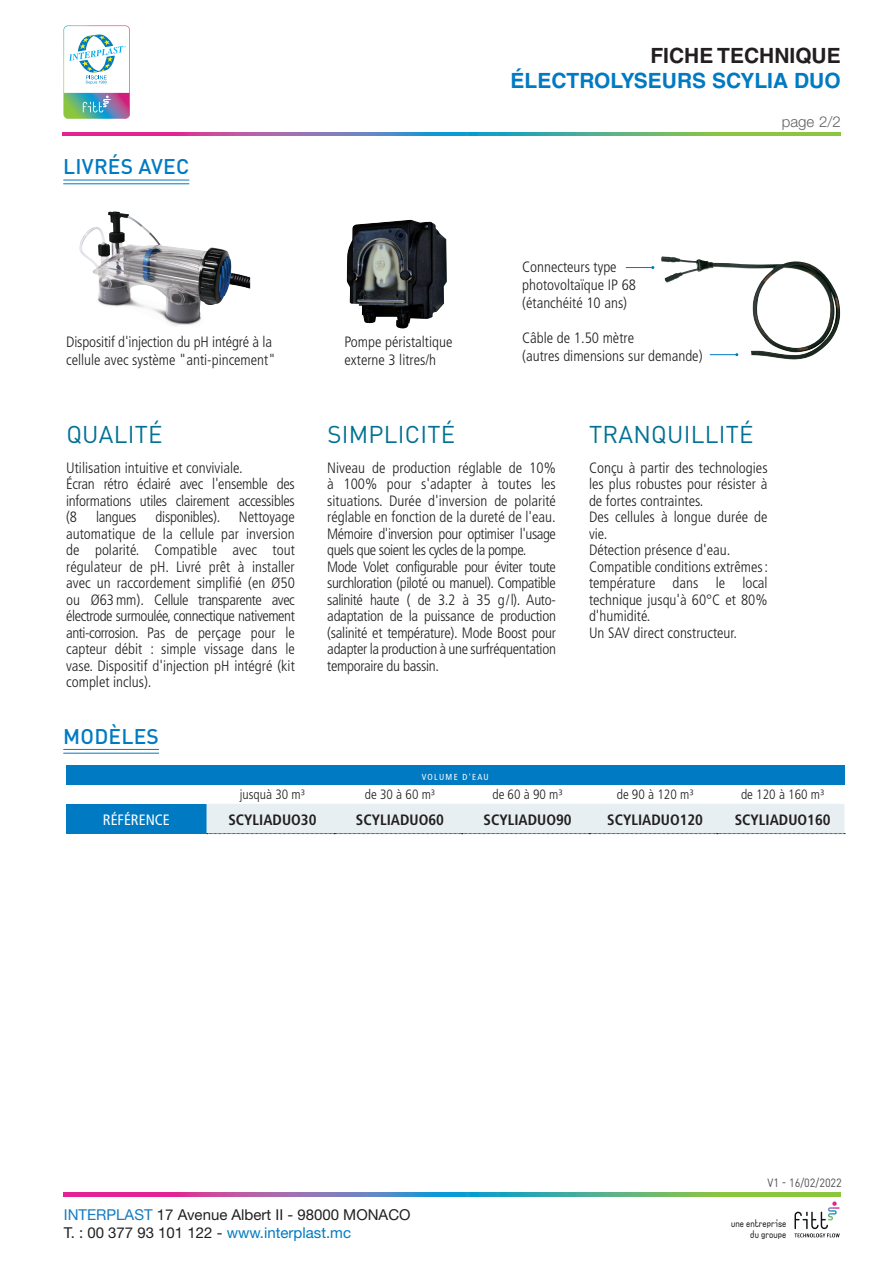
<style>
.page{position:relative;width:893px;height:1263px;background:#fff}
.page>*{position:absolute;margin:0;border:0;box-sizing:border-box;transform-origin:0 0}
.CARACTERISTIQUES__ré{font:24px "DIN Pro";letter-spacing:.01em;color:#007193}
.t1{font:700 21px "Helvetica LT Std";color:#007ac2}
.t2{font:500 21px "DIN Pro";letter-spacing:.01em;color:#007ac2}
.t3{font:700 21px "Helvetica LT Std";color:#231f20}
.t4{font:300 condensed 15px/16.5px "Frutiger LT Std";color:#231f20;text-align:justify}
.t5{font:15px "Helvetica Neue LT Std";color:#231f20}
.t6{font:300 condensed 15px/16.5px "Frutiger LT Std";letter-spacing:-.03em;color:#231f20}
.t7{font:700 condensed 15px "Frutiger LT Std";color:#231f20}
.t8{font:condensed 15px "Frutiger LT Std";color:#fff}
.t9{font:300 15px "Helvetica Neue LT Std";color:#636366}
.t10{font:300 condensed 15px "Frutiger LT Std";letter-spacing:-.02em;color:#231f20}
.t11{font:300 condensed 13.5px "Frutiger LT Std";color:#231f20}
.t12{font:11.85px "DIN Pro";color:#4b4c4d;scale:.91 1}
.t13{font:9.45px/10.2px "Fittype";color:#0f1313;text-align:right}
.t14{font:condensed 8.7px "Frutiger LT Std";letter-spacing:.15em;color:#fff}
.s1{color:#177bc1}
.s2{color:#007ac2}
</style>
<div class="page">
<svg style="left:63px;top:132px;width:778px;height:4px;background:#7f8891"></svg>
<svg style="left:64px;top:26px;width:66px;height:93px"></svg>
<svg style="left:64px;top:1192px;width:777px;height:4px;background:#7f8891"></svg>
<svg style="left:794px;top:1201px;width:46px;height:36px"></svg>
<hr style="left:63px;top:749px;width:96px;height:1px;background:#007ac2">
<hr style="left:63px;top:753px;width:96px;height:1px;background:#007ac2">
<hr style="left:63px;top:180px;width:126px;height:1px;background:#007ac2">
<hr style="left:63px;top:183px;width:126px;height:1px;background:#007ac2">
<div style="left:66px;top:765px;width:778px;height:20px;background:#007ac2"></div>
<div style="left:66px;top:804px;width:141px;height:30px;background:#007ac2"></div>
<div style="left:207px;top:804px;width:638px;height:30px;background:#e7eff3"></div>
<img style="left:84px;top:211px;width:31px;height:47px">
<img style="left:347px;top:220px;width:100px;height:109px">
<img style="left:664px;top:262px;width:172px;height:93px">
<svg style="left:710px;top:353px;width:28px;height:3px"></svg>
<svg style="left:626px;top:266px;width:28px;height:3px"></svg>
<p class="t2" style="left:63px;top:153px;width:127px">LIVRÉS AVEC</p>
<p class="t3" style="left:650px;top:42px;width:192px">FICHE TECHNIQUE</p>
<p class="t1" style="left:511px;top:68px;width:332px">ÉLECTROLYSEURS SCYLIA DUO</p>
<p class="t9" style="left:782px;top:113px;width:60px">page 2/2</p>
<p class="t4" style="left:66px;top:334px;width:207px">Dispositif d'injection du pH intégré à la</p>
<p class="t4" style="left:66px;top:352px;width:211px">cellule avec système "anti-pincement"</p>
<p class="CARACTERISTIQUES__ré" style="left:66px;top:416px;width:98px">QUALITÉ</p>
<p class="t4" style="left:66px;top:459px;width:178px">Utilisation intuitive et conviviale.</p>
<p class="t4" style="left:66px;top:476px;width:230px">Écran rétro éclairé avec l'ensemble des informations utiles clairement accessibles (8</p>
<p class="t4" style="left:66px;top:509px;width:230px;text-indent:89px">disponibles). Nettoyage automatique de la cellule par inversion de polarité. Compatible avec tout régulateur de pH. Livré prêt à installer avec un raccordement simplifié (en Ø50 ou Ø63mm). Cellule transparente avec électrode surmoulée, connectique nativement anti-corrosion. Pas de perçage pour le capteur débit : simple vissage dans le vase. Dispositif d'injection pH intégré (kit complet inclus).</p>
<p class="t10" style="left:96px;top:508px;width:42px">langues</p>
<p class="t2" style="left:63px;top:722px;width:97px">MODÈLES</p>
<p class="t4" style="left:345px;top:334px;width:109px">Pompe péristaltique</p>
<p class="t4" style="left:345px;top:352px;width:93px">externe 3 litres/h</p>
<p class="CARACTERISTIQUES__ré" style="left:327px;top:416px;width:129px">SIMPLICITÉ</p>
<p class="t4" style="left:522px;top:259px;width:96px">Connecteurs type</p>
<p class="t4" style="left:522px;top:277px;width:115px">photovoltaïque IP 68</p>
<p class="t4" style="left:522px;top:295px;width:106px">(étanchéité 10 ans)</p>
<p class="t4" style="left:522px;top:329px;width:113px">Câble de 1.50 mètre</p>
<p class="t4" style="left:522px;top:347px;width:182px">(autres dimensions sur demande)</p>
<p class="CARACTERISTIQUES__ré" style="left:589px;top:416px;width:166px">TRANQUILLITÉ</p>
<p class="t4" style="left:327px;top:459px;width:230px">Niveau de production réglable de 10% à 100% pour s'adapter à toutes les situations. Durée d'inversion de polarité réglable en fonction de la dureté de l'eau.</p>
<p class="t6" style="left:327px;top:525px;width:230px">Mémoire d'inversion pour optimiser l'usage quels que soient les cycles de la pompe.</p>
<p class="t4" style="left:327px;top:558px;width:230px">Mode Volet configurable pour éviter toute surchloration (piloté ou manuel). Compatible salinité haute ( de 3.2 à 35 g/l). Auto&shy;adaptation de la puissance de production (salinité et température). Mode Boost pour adapter la production à une surfréquentation temporaire du bassin.</p>
<p class="t4" style="left:589px;top:459px;width:180px">Conçu à partir des technologies les plus robustes pour résister à de fortes contraintes.</p>
<p class="t4" style="left:589px;top:509px;width:180px">Des cellules à longue durée de vie.</p>
<p class="t4" style="left:589px;top:542px;width:143px">Détection présence d'eau.</p>
<p class="t4" style="left:589px;top:558px;width:181px">Compatible conditions extrêmes: température dans le local technique jusqu'à 60°C et 80% d'humidité.</p>
<p class="t4" style="left:589px;top:624px;width:149px">Un SAV direct constructeur.</p>
<p class="t14" style="left:422px;top:772px;width:69px">VOLUME D'EAU</p>
<p class="t11" style="left:240px;top:787px;width:67px">jusquà 30 m³</p>
<p class="t11" style="left:365px;top:787px;width:72px">de 30 à 60 m³</p>
<p class="t11" style="left:492px;top:787px;width:72px">de 60 à 90 m³</p>
<p class="t11" style="left:617px;top:787px;width:78px">de 90 à 120 m³</p>
<p class="t11" style="left:741px;top:787px;width:85px">de 120 à 160 m³</p>
<p class="t8" style="left:103px;top:811px;width:68px">RÉFÉRENCE</p>
<p class="t7" style="left:228px;top:810px;width:90px">SCYLIADUO30</p>
<p class="t7" style="left:356px;top:810px;width:90px">SCYLIADUO60</p>
<p class="t7" style="left:483px;top:810px;width:90px">SCYLIADUO90</p>
<p class="t7" style="left:607px;top:810px;width:97px">SCYLIADUO120</p>
<p class="t7" style="left:735px;top:810px;width:97px">SCYLIADUO160</p>
<p class="t12" style="left:768px;top:1174px;width:83px">V1 - 16/02/2022</p>
<p class="t5" style="left:64px;top:1205px;width:348px"><span class="s1">INTERPLAST</span> 17 Avenue Albert II - 98000 MONACO</p>
<p class="t5" style="left:64px;top:1223px;width:289px">T. : 00 377 93 101 122 - <span class="s2">www.interplast.mc</span></p>
<p class="t13" style="left:731px;top:1219px;width:57px">une entreprise du groupe</p>
</div>
